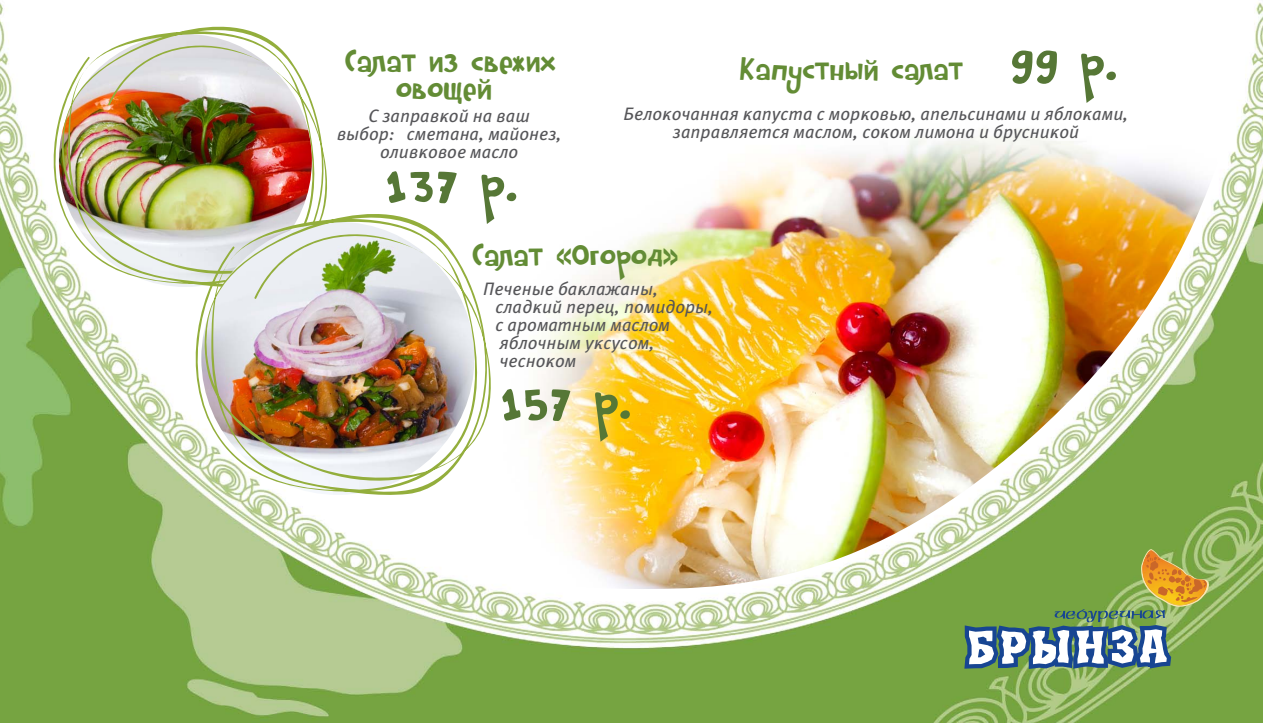
<style>
.page{position:relative;width:1263px;height:723px;background:#fff}
.page>*{position:absolute;margin:0;border:0;box-sizing:border-box;transform-origin:0 0}
.t1{font:57px "Rumpelstiltskin";color:#567736}
.t2{font:34.5px/27px "Rumpelstiltskin";color:#638c35;text-align:center}
.t3{font:italic 18px/18px "Meta Pro";color:#565659;text-align:center}
.s1{font-size:25.8px}
</style>
<div class="page">
<img style="left:0;top:2px;width:1263px;height:721px">
<svg style="left:964px;top:590px;width:247px;height:79px"></svg>
<img style="left:503px;top:102px;width:731px;height:488px">
<img style="left:38px;top:2px;width:300px;height:287px">
<img style="left:179px;top:183px;width:323px;height:314px">
<h2 class="t2" style="left:345px;top:49px;width:212px">Салат и<span class="s1">з</span> свежих овощей</h2>
<p class="t3" style="left:337px;top:107px;width:226px">С заправкой на ваш<br>выбор: сметана, майонез, оливковое масло</p>
<h1 class="t1" style="left:385px;top:145px;width:135px">137 р.</h1>
<h1 class="t1" style="left:1010px;top:24px;width:110px">99 р.</h1>
<h2 class="t2" style="left:739px;top:58px;width:226px">Капустный салат</h2>
<p class="t3" style="left:623px;top:106px;width:506px">Белокочанная капуста с морковью, апельсинами и яблоками, заправляется маслом, соком лимона и брусникой</p>
<h2 class="t2" style="left:472px;top:243px;width:208px">Салат «Огород»</h2>
<p class="t3" style="left:495px;top:280px;width:220px;text-align:left;text-indent:-12px">Печеные баклажаны, сладкий перец, помидоры, с ароматным маслом яблочным уксусом, чесноком</p>
<h1 class="t1" style="left:500px;top:363px;width:134px">157 р.</h1>
</div>
